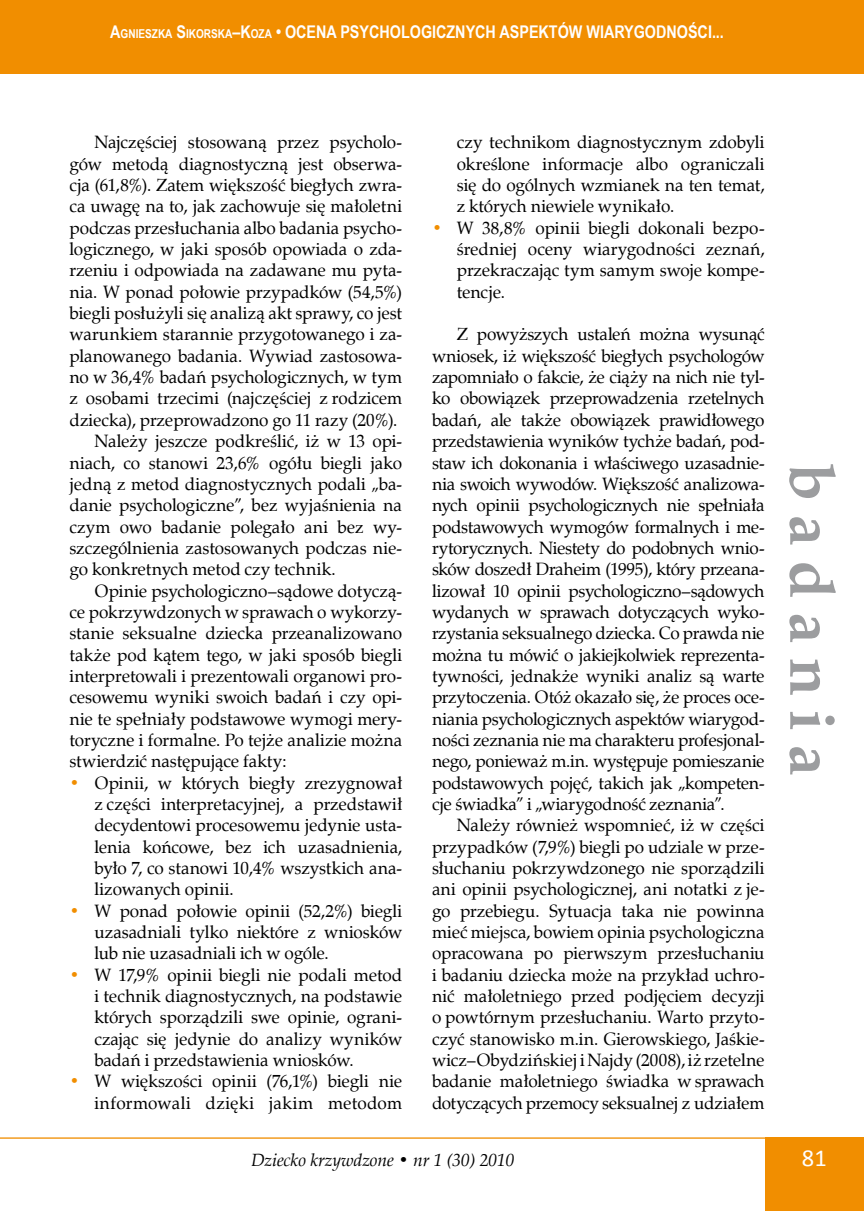
<style>
.page{position:relative;width:864px;height:1211px;background:#fff}
.page>*{position:absolute;margin:0;border:0;box-sizing:border-box;transform-origin:0 0}
.t1{font:700 63px "Zapf Calligr EU";color:#9c9d9f}
.t2{font:24.5px "Calibri";color:#fff}
.t3{font:17.5px/21.3px "Zapf Calligr EU";letter-spacing:-.005em;color:#000;text-align:justify}
.t4{font:700 17.5px "Arial Narrow";color:#fff}
.t5{font:italic 17.5px "Zapf Calligr EU";color:#000}
.s1{font-size:12.25px}
.s2{font-style:inherit}
.s3{color:#f18e00}
</style>
<div class="page">
<div style="left:765px;top:1137px;width:98px;height:73px;background:#f18e00"></div>
<div style="left:0;top:0;width:863px;height:74px;background:#f18e00"></div>
<hr style="left:0;top:1137px;width:842px;height:1px;background:#f18e00">
<p class="t4" style="left:110px;top:19px;width:615px">A<span class="s1">GNIESZKA</span> <span class="s2">S</span><span class="s1">IKORSKA</span><span class="s2">–K</span><span class="s1">OZA</span> • OCENA PSYCHOLOGICZNYCH ASPEKTÓW WIARYGODNOŚCI...</p>
<p class="t3" style="left:94px;top:132px;width:309px">Najczęściej stosowaną przez psycholo-</p>
<p class="t3" style="left:69px;top:153px;width:334px">gów metodą diagnostyczną jest obserwa-</p>
<p class="t3" style="left:69px;top:175px;width:334px">cja (61,8%). Zatem większość biegłych zwra-</p>
<p class="t3" style="left:69px;top:196px;width:334px">ca uwagę na to, jak zachowuje się małoletni</p>
<p class="t3" style="left:69px;top:217px;width:334px">podczas przesłuchania albo badania psycho-</p>
<p class="t3" style="left:69px;top:239px;width:334px">logicznego, w jaki sposób opowiada o zda-</p>
<p class="t3" style="left:69px;top:260px;width:334px">rzeniu i odpowiada na zadawane mu pyta-</p>
<p class="t3" style="left:69px;top:281px;width:334px">nia. W ponad połowie przypadków (54,5%)</p>
<p class="t3" style="left:69px;top:303px;width:334px">biegli posłużyli się analizą akt sprawy, co jest</p>
<p class="t3" style="left:69px;top:324px;width:334px">warunkiem starannie przygotowanego i za-</p>
<p class="t3" style="left:69px;top:345px;width:334px">planowanego badania. Wywiad zastosowa-</p>
<p class="t3" style="left:69px;top:367px;width:334px">no w 36,4% badań psychologicznych, w tym</p>
<p class="t3" style="left:69px;top:388px;width:334px">z osobami trzecimi (najczęściej z rodzicem</p>
<p class="t3" style="left:69px;top:409px;width:329px">dziecka), przeprowadzono go 11 razy (20%).</p>
<p class="t3" style="left:94px;top:431px;width:309px">Należy jeszcze podkreślić, iż w 13 opi-</p>
<p class="t3" style="left:69px;top:452px;width:334px">niach, co stanowi 23,6% ogółu biegli jako</p>
<p class="t3" style="left:69px;top:473px;width:334px">jedną z metod diagnostycznych podali „ba-</p>
<p class="t3" style="left:69px;top:495px;width:334px">danie psychologiczne”, bez wyjaśnienia na</p>
<p class="t3" style="left:69px;top:516px;width:334px">czym owo badanie polegało ani bez wy-</p>
<p class="t3" style="left:69px;top:537px;width:334px">szczególnienia zastosowanych podczas nie-</p>
<p class="t3" style="left:69px;top:559px;width:267px">go konkretnych metod czy technik.</p>
<p class="t3" style="left:94px;top:580px;width:309px">Opinie psychologiczno–sądowe dotyczą-</p>
<p class="t3" style="left:69px;top:601px;width:334px">ce pokrzywdzonych w sprawach o wykorzy-</p>
<p class="t3" style="left:69px;top:623px;width:334px">stanie seksualne dziecka przeanalizowano</p>
<p class="t3" style="left:69px;top:644px;width:334px">także pod kątem tego, w jaki sposób biegli</p>
<p class="t3" style="left:69px;top:665px;width:334px">interpretowali i prezentowali organowi pro-</p>
<p class="t3" style="left:69px;top:687px;width:334px">cesowemu wyniki swoich badań i czy opi-</p>
<p class="t3" style="left:69px;top:708px;width:334px">nie te spełniały podstawowe wymogi mery-</p>
<p class="t3" style="left:69px;top:729px;width:334px">toryczne i formalne. Po tejże analizie można</p>
<p class="t3" style="left:69px;top:751px;width:219px">stwierdzić następujące fakty:</p>
<p class="t3" style="left:94px;top:772px;width:309px;text-indent:-25px"><span class="s3">•</span> Opinii, w których biegły zrezygnował z części interpretacyjnej, a przedstawił decydentowi procesowemu jedynie usta&shy;lenia końcowe, bez ich uzasadnienia, było 7, co stanowi 10,4% wszystkich ana&shy;lizowanych opinii.</p>
<p class="t3" style="left:94px;top:900px;width:309px;text-indent:-25px"><span class="s3">•</span> W ponad połowie opinii (52,2%) biegli uzasadniali tylko niektóre z wniosków lub nie uzasadniali ich w ogóle.</p>
<p class="t3" style="left:94px;top:964px;width:309px;text-indent:-25px"><span class="s3">•</span> W 17,9% opinii biegli nie podali metod i technik diagnostycznych, na podstawie których sporządzili swe opinie, ograni&shy;czając się jedynie do analizy wyników badań i przedstawienia wniosków.</p>
<p class="t3" style="left:69px;top:1071px;width:334px;text-align:right"><span class="s3">•</span> W większości opinii (76,1%) biegli nie informowali dzięki jakim metodom</p>
<p class="t3" style="left:456px;top:132px;width:309px">czy technikom diagnostycznym zdobyli określone informacje albo ograniczali się do ogólnych wzmianek na ten temat, z których niewiele wynikało.</p>
<p class="t3" style="left:456px;top:217px;width:309px;text-indent:-25px"><span class="s3">•</span> W 38,8% opinii biegli dokonali bezpo&shy;średniej oceny wiarygodności zeznań, przekraczając tym samym swoje kompe&shy;tencje.</p>
<p class="t3" style="left:432px;top:324px;width:334px;text-indent:25px">Z powyższych ustaleń można wysunąć wniosek, iż większość biegłych psychologów zapomniało o fakcie, że ciąży na nich nie tyl&shy;ko obowiązek przeprowadzenia rzetelnych badań, ale także obowiązek prawidłowego przedstawienia wyników tychże badań, pod&shy;staw ich dokonania i właściwego uzasadnie&shy;nia swoich wywodów. Większość analizowa&shy;nych opinii psychologicznych nie spełniała podstawowych wymogów formalnych i me&shy;rytorycznych. Niestety do podobnych wnio&shy;sków doszedł Draheim (1995), który przeana&shy;lizował 10 opinii psychologiczno–sądowych wydanych w sprawach dotyczących wyko&shy;rzystania seksualnego dziecka. Co prawda nie można tu mówić o jakiejkolwiek reprezenta&shy;tywności, jednakże wyniki analiz są warte przytoczenia. Otóż okazało się, że proces oce&shy;niania psychologicznych aspektów wiarygod&shy;ności zeznania nie ma charakteru profesjonal&shy;nego, ponieważ m.in. występuje pomieszanie podstawowych pojęć, takich jak „kompeten&shy;cje świadka” i „wiarygodność zeznania”.</p>
<p class="t3" style="left:432px;top:815px;width:334px;text-indent:25px">Należy również wspomnieć, iż w części przypadków (7,9%) biegli po udziale w prze&shy;słuchaniu pokrzywdzonego nie sporządzili ani opinii psychologicznej, ani notatki z je&shy;go przebiegu. Sytuacja taka nie powinna mieć miejsca, bowiem opinia psychologiczna opracowana po pierwszym przesłuchaniu i badaniu dziecka może na przykład uchro&shy;nić małoletniego przed podjęciem decyzji o powtórnym przesłuchaniu. Warto przyto&shy;czyć stanowisko m.in. Gierowskiego, Jaśkie&shy;wicz–Obydzińskiej i Najdy (2008), iż rzetelne badanie małoletniego świadka w sprawach dotyczących przemocy seksualnej z udziałem</p>
<h1 class="t1" style="left:850px;top:464px;width:313px;rotate:90deg">b a d a n i a</h1>
<p class="t5" style="left:251px;top:1149px;width:265px">Dziecko krzywdzone • nr 1 (30) 2010</p>
<h2 class="t2" style="left:801px;top:1142px;width:26px">81</h2>
</div>
